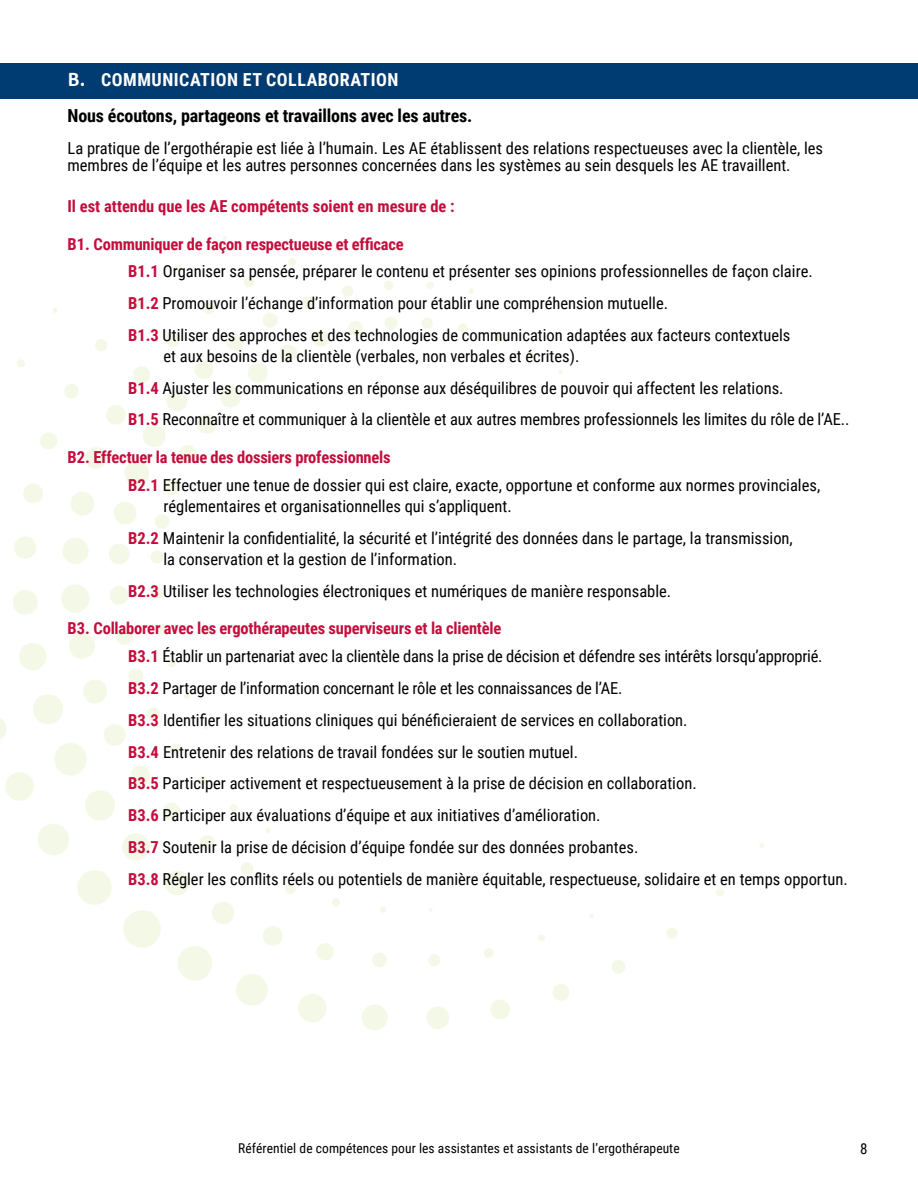
<style>
.page{position:relative;width:918px;height:1188px;background:#fff}
.page>*{position:absolute;margin:0;border:0;box-sizing:border-box;transform-origin:0 0}
.t1{font:700 18px/35.7px "Roboto Condensed";letter-spacing:-.01em;color:#000}
.t2{font:16.5px/31.8px "Roboto Condensed";color:#000}
.t3{font:700 16.5px "Roboto Condensed";color:#c40d3c}
.t4{font:15px "Roboto Condensed";color:#000}
.t5{font:13.5px "Roboto Condensed";letter-spacing:.005em;color:#000}
.s1{font-family:"Calibri";font-size:21px;color:#fff}
.s2{color:#fff}
.s3{font-weight:700;color:#c40d3c}
</style>
<div class="page">
<img style="left:1px;top:236px;width:763px;height:794px">
<div style="left:0;top:63px;width:918px;height:36px;background:#003b71"></div>
<p class="t1" style="left:67px;top:61px;width:406px"><span class="s1">B.</span> <span class="s2">COMMUNICATION ET COLLABORATION<br></span>Nous écoutons, partageons et travaillons avec les autres.</p>
<p class="t2" style="left:68px;top:138px;width:757px;line-height:17.9px">La pratique de l’ergothérapie est liée à l’humain. Les AE établissent des relations respectueuses avec la clientèle, les membres de l’équipe et les autres personnes concernées dans les systèmes au sein desquels les AE travaillent.</p>
<p class="t3" style="left:68px;top:194px;width:389px">Il est attendu que les AE compétents soient en mesure de :</p>
<p class="t2" style="left:128px;top:229px;width:686px;line-height:27.8px;text-indent:-61px"><span class="s3">B1. Communiquer de façon respectueuse et efficace<br>B1.1</span> Organiser sa pensée, préparer le contenu et présenter ses opinions professionnelles de façon claire.</p>
<p class="t2" style="left:128px;top:287px;width:664px"><span class="s3">B1.2</span> Promouvoir l’échange d’information pour établir une compréhension mutuelle.<br><span class="s3">B1.3</span> Utiliser des approches et des technologies de communication adaptées aux facteurs contextuels</p>
<p class="t2" style="left:128px;top:340px;width:723px;text-indent:35px">et aux besoins de la clientèle (verbales, non verbales et écrites).<br><span class="s3">B1.4</span> Ajuster les communications en réponse aux déséquilibres de pouvoir qui affectent les relations.<br><span class="s3">B1.5</span> Reconnaître et communiquer à la clientèle et aux autres membres professionnels les limites du rôle de l’AE..</p>
<p class="t2" style="left:128px;top:443px;width:694px;line-height:27.8px;text-indent:-61px"><span class="s3">B2. Effectuer la tenue des dossiers professionnels<br>B2.1</span> Effectuer une tenue de dossier qui est claire, exacte, opportune et conforme aux normes provinciales,</p>
<p class="t2" style="left:128px;top:490px;width:666px;text-indent:35px">réglementaires et organisationnelles qui s’appliquent.<br><span class="s3">B2.2</span> Maintenir la confidentialité, la sécurité et l’intégrité des données dans le partage, la transmission,</p>
<p class="t2" style="left:128px;top:542px;width:544px;text-indent:35px">la conservation et la gestion de l’information.<br><span class="s3">B2.3</span> Utiliser les technologies électroniques et numériques de manière responsable.</p>
<p class="t2" style="left:128px;top:614px;width:696px;line-height:27.8px;text-indent:-61px"><span class="s3">B3. Collaborer avec les ergothérapeutes superviseurs et la clientèle<br>B3.1</span> Établir un partenariat avec la clientèle dans la prise de décision et défendre ses intérêts lorsqu’approprié.</p>
<p class="t2" style="left:128px;top:672px;width:721px"><span class="s3">B3.2</span> Partager de l’information concernant le rôle et les connaissances de l’AE.<br><span class="s3">B3.3</span> Identifier les situations cliniques qui bénéficieraient de services en collaboration.<br><span class="s3">B3.4</span> Entretenir des relations de travail fondées sur le soutien mutuel.<br><span class="s3">B3.5</span> Participer activement et respectueusement à la prise de décision en collaboration.<br><span class="s3">B3.6</span> Participer aux évaluations d’équipe et aux initiatives d’amélioration.<br><span class="s3">B3.7</span> Soutenir la prise de décision d’équipe fondée sur des données probantes.<br><span class="s3">B3.8</span> Régler les conflits réels ou potentiels de manière équitable, respectueuse, solidaire et en temps opportun.</p>
<p class="t5" style="left:238px;top:1138px;width:443px">Référentiel de compétences pour les assistantes et assistants de l’ergothérapeute</p>
<p class="t4" style="left:860px;top:1138px;width:9px">8</p>
</div>
